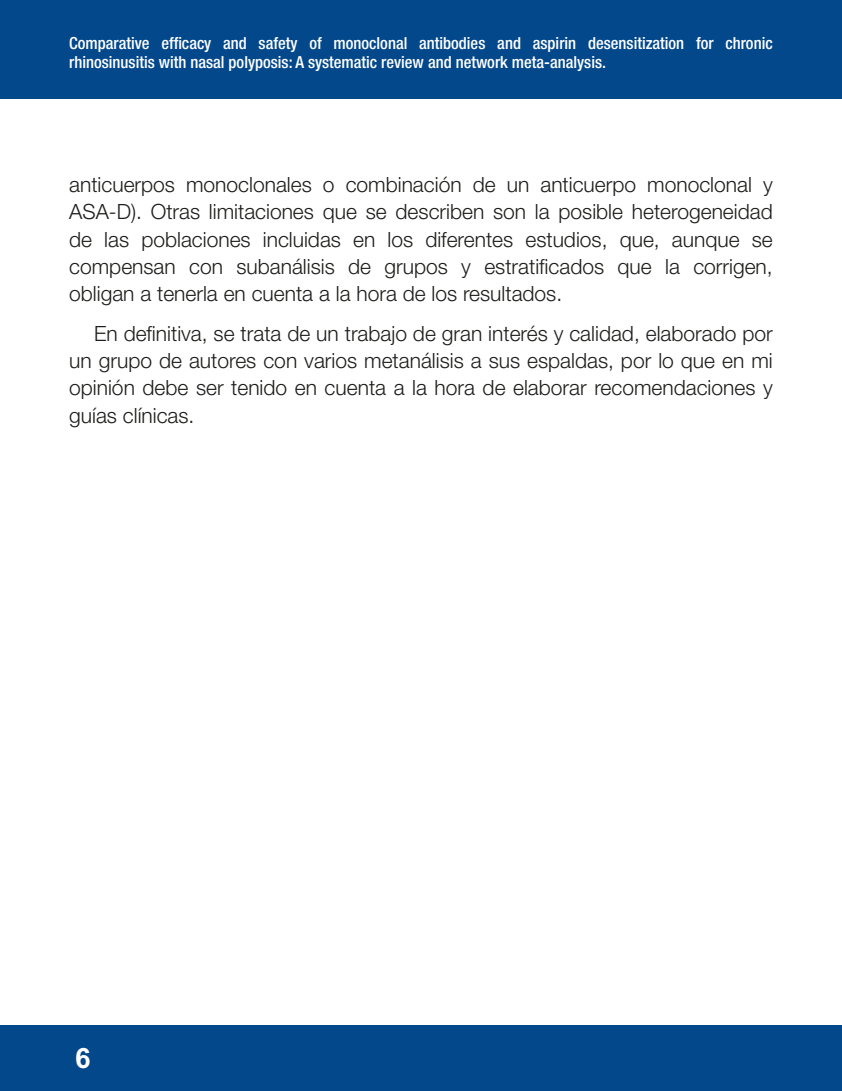
<style>
.page{position:relative;width:842px;height:1091px;background:#fff}
.page>*{position:absolute;margin:0;border:0;box-sizing:border-box;transform-origin:0 0}
.t1{font:700 28px "Arial";color:#fff}
.t2{font:300 21px/27.3px "Helvetica Neue LT Std";color:#1d1d1b;text-align:justify}
.t3{font:500 condensed 16.62px/19.4px "Helvetica Neue LT Std";color:#fff}
</style>
<div class="page">
<div style="left:0;top:0;width:842px;height:99px;background:#04488c"></div>
<div style="left:0;top:1024px;width:842px;height:66px;background:#04488c"></div>
<p class="t3" style="left:69px;top:36px;width:705px">Comparative efficacy and safety of monoclonal antibodies and aspirin desensitization for chronic rhinosinusitis with nasal polyposis: A systematic review and network meta-analysis.</p>
<p class="t2" style="left:69px;top:174px;width:705px">anticuerpos monoclonales o combinación de un anticuerpo monoclonal y ASA-D). Otras limitaciones que se describen son la posible heterogeneidad de las poblaciones incluidas en los diferentes estudios, que, aunque se compensan con subanálisis de grupos y estratificados que la corrigen, obligan a tenerla en cuenta a la hora de los resultados.</p>
<p class="t2" style="left:69px;top:322px;width:705px;text-indent:25px">En definitiva, se trata de un trabajo de gran interés y calidad, elaborado por un grupo de autores con varios metanálisis a sus espaldas, por lo que en mi opinión debe ser tenido en cuenta a la hora de elaborar recomendaciones y guías clínicas.</p>
<h1 class="t1" style="left:75px;top:1047px;width:17px">6</h1>
</div>
